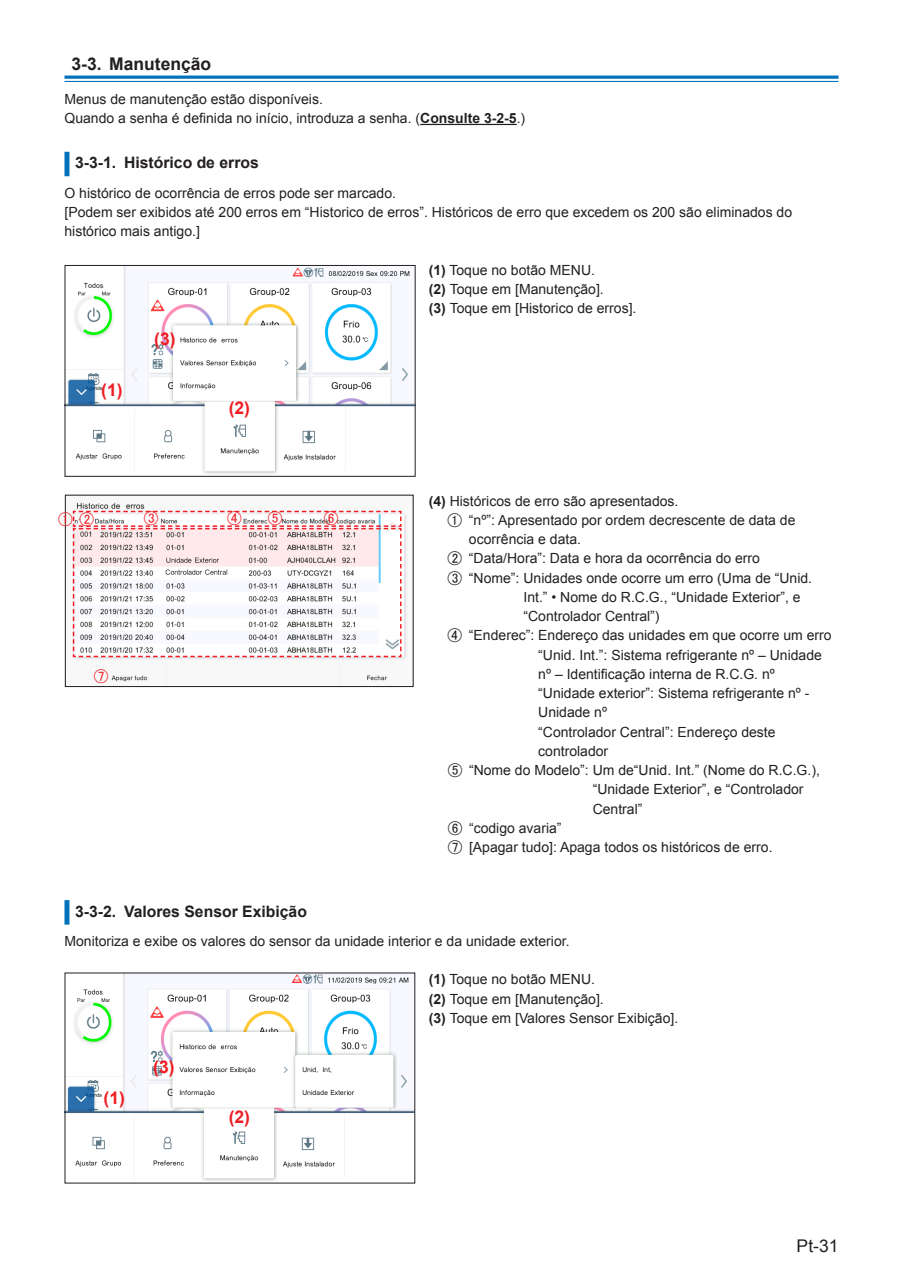
<style>
.page{position:relative;width:903px;height:1275px;background:#fff}
.page>*{position:absolute;margin:0;border:0;box-sizing:border-box;transform-origin:0 0}
.t1{font:700 17.5px "Arial";color:#ee1d23}
.t2{font:700 17.5px "Arial";color:#231f20}
.t3{font:17.5px "Arial";color:#231f20}
.t4{font:700 15.75px "Arial";color:#231f20}
.t5{font:14px/19.2px "Arial";color:#231f20}
.t6{font:14px "Circle Number G";color:#ee1d23}
.s1{font-weight:700}
</style>
<div class="page">
<hr style="left:64px;top:76px;width:774px;height:3px;background:#0072bc">
<hr style="left:64px;top:81px;width:774px;height:1px;background:#0072bc">
<hr style="left:420px;top:124px;width:97px;height:1px;background:#231f20">
<div style="left:64px;top:152px;width:5px;height:24px;background:#0072bc"></div>
<div style="left:64px;top:900px;width:5px;height:25px;background:#0072bc"></div>
<img style="left:66px;top:267px;width:348px;height:207px">
<div style="left:64px;top:265px;width:352px;height:212px;border:1px solid #231f20"></div>
<img style="left:74px;top:502px;width:333px;height:183px">
<div style="left:65px;top:495px;width:349px;height:192px;border:1px solid #231f20"></div>
<img style="left:66px;top:974px;width:347px;height:207px">
<svg style="left:64px;top:510px;width:338px;height:148px"></svg>
<p class="t2" style="left:71px;top:52px;width:141px">3-3. Manutenção</p>
<p class="t5" style="left:64px;top:89px;width:462px">Menus de manutenção estão disponíveis.<br>Quando a senha é definida no início, introduza a senha. (<span class="s1">Consulte 3-2-5</span>.)</p>
<p class="t4" style="left:75px;top:152px;width:185px">3-3-1. Histórico de erros</p>
<p class="t5" style="left:64px;top:183px;width:729px">O histórico de ocorrência de erros pode ser marcado.<br>[Podem ser exibidos até 200 erros em “Historico de erros”. Históricos de erro que excedem os 200 são eliminados do histórico mais antigo.]</p>
<p class="t5" style="left:429px;top:260px;width:209px"><span class="s1">(1)</span> Toque no botão MENU.<br><span class="s1">(2)</span> Toque em [Manutenção].<br><span class="s1">(3)</span> Toque em [Historico de erros].</p>
<p class="t1" style="left:101px;top:378px;width:23px">(1)</p>
<p class="t1" style="left:154px;top:327px;width:23px">(3)</p>
<p class="t1" style="left:229px;top:396px;width:23px">(2)</p>
<p class="t6" style="left:144px;top:512px;width:15px">3</p>
<p class="t6" style="left:227px;top:511px;width:15px">4</p>
<p class="t6" style="left:268px;top:511px;width:15px">5</p>
<p class="t6" style="left:324px;top:511px;width:15px">6</p>
<p class="t6" style="left:94px;top:669px;width:15px">7</p>
<p class="t5" style="left:429px;top:491px;width:251px"><span class="s1">(4)</span> Históricos de erro são apresentados.</p>
<p class="t5" style="left:469px;top:510px;width:328px">“nº”: Apresentado por ordem decrescente de data de</p>
<p class="t5" style="left:469px;top:530px;width:114px">ocorrência e data.</p>
<p class="t5" style="left:469px;top:549px;width:293px">“Data/Hora”: Data e hora da ocorrência do erro</p>
<p class="t5" style="left:469px;top:568px;width:345px">“Nome”: Unidades onde ocorre um erro (Uma de “Unid.</p>
<p class="t5" style="left:523px;top:587px;width:279px">Int.” • Nome do R.C.G., “Unidade Exterior”, e</p>
<p class="t5" style="left:523px;top:607px;width:138px">“Controlador Central”)</p>
<p class="t5" style="left:469px;top:626px;width:364px">“Enderec”: Endereço das unidades em que ocorre um erro</p>
<p class="t5" style="left:538px;top:645px;width:285px">“Unid. Int.”: Sistema refrigerante nº – Unidade</p>
<p class="t5" style="left:538px;top:664px;width:238px">nº – Identificação interna de R.C.G. nº</p>
<p class="t5" style="left:538px;top:684px;width:273px">“Unidade exterior”: Sistema refrigerante nº -</p>
<p class="t5" style="left:538px;top:703px;width:70px">Unidade nº</p>
<p class="t5" style="left:538px;top:722px;width:239px">“Controlador Central”: Endereço deste</p>
<p class="t5" style="left:538px;top:741px;width:72px">controlador</p>
<p class="t5" style="left:469px;top:761px;width:352px">“Nome do Modelo”: Um de“Unid. Int.” (Nome do R.C.G.),</p>
<p class="t5" style="left:593px;top:780px;width:212px">“Unidade Exterior”, e “Controlador</p>
<p class="t5" style="left:593px;top:799px;width:51px">Central”</p>
<p class="t5" style="left:469px;top:818px;width:94px">“codigo avaria”</p>
<p class="t5" style="left:469px;top:838px;width:305px">[Apagar tudo]: Apaga todos os históricos de erro.</p>
<p class="t4" style="left:75px;top:901px;width:233px">3-3-2. Valores Sensor Exibição</p>
<p class="t5" style="left:64px;top:931px;width:507px">Monitoriza e exibe os valores do sensor da unidade interior e da unidade exterior.</p>
<p class="t5" style="left:429px;top:970px;width:251px"><span class="s1">(1)</span> Toque no botão MENU.<br><span class="s1">(2)</span> Toque em [Manutenção].<br><span class="s1">(3)</span> Toque em [Valores Sensor Exibição].</p>
<p class="t1" style="left:104px;top:1086px;width:23px">(1)</p>
<p class="t1" style="left:153px;top:1056px;width:23px">(3)</p>
<p class="t1" style="left:229px;top:1105px;width:23px">(2)</p>
<p class="t3" style="left:797px;top:1235px;width:43px">Pt-31</p>
</div>
